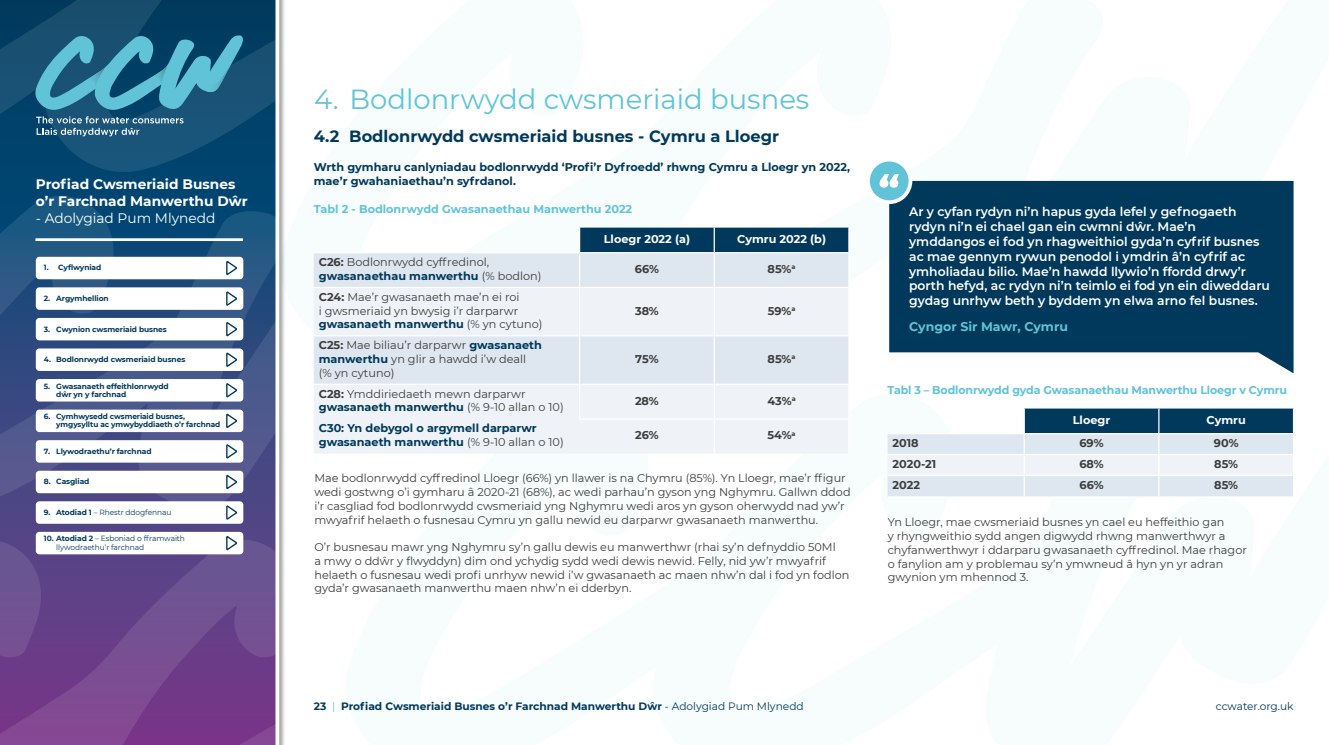
<style>
.page{position:relative;width:1329px;height:745px;background:#fff}
.page>*{position:absolute;margin:0;border:0;box-sizing:border-box;transform-origin:0 0}
.t1{font:27.5px "Montserrat";color:#61c3d7}
.t2{font:700 16.25px "Montserrat";color:#00395b}
.t3{font:700 13.75px/16.5px "Montserrat";color:#fff}
.t4{font:13.75px "Montserrat";color:#fff}
.t5{font:700 12.5px "Montserrat";color:#61c3d7}
.t6{font:600 12.38px/14.9px "Montserrat";color:#fff}
.t7{font:11.25px/13.8px "Montserrat";color:#3c3c3b}
.t8{font:700 11.25px/13.8px "Montserrat";color:#00395b}
.t9{font:700 11.25px "Montserrat";letter-spacing:-.01em;color:#61c3d7}
.t10{font:700 11.25px "Montserrat";color:#3c3c3b}
.t11{font:700 11.25px "Montserrat";color:#fff}
.t12{font:700 10.62px "Montserrat";color:#00395b}
.t13{font:10.62px "Montserrat";letter-spacing:-.01em;color:#00395b}
.t14{font:700 7.5px/8.1px "Montserrat";letter-spacing:-.01em;color:#00395b}
.t15{font:7.5px/8.1px "Montserrat";letter-spacing:-.01em;color:#00395b}
.s1{font-weight:700}
.s2{font-weight:700;color:#00395b}
.s3{font-weight:400;color:#3c3c3b}
.s4{font-weight:400;color:#61c3d7}
.s5{font-weight:400}
</style>
<div class="page">
<div style="left:314px;top:253px;width:534px;height:33px;background:#dee6ef"></div>
<svg style="left:314px;top:288px;width:534px;height:165px;fill:#eff3f7"></svg>
<div style="left:579px;top:227px;width:270px;height:25px;background:#00395b"></div>
<hr style="left:579px;top:253px;width:1px;height:33px;background:#fff">
<hr style="left:714px;top:253px;width:1px;height:33px;background:#fff">
<hr style="left:579px;top:288px;width:1px;height:47px;background:#fff">
<hr style="left:714px;top:288px;width:1px;height:47px;background:#fff">
<hr style="left:314px;top:335px;width:265px;height:1px;background:#fff">
<hr style="left:579px;top:335px;width:135px;height:1px;background:#fff">
<hr style="left:579px;top:336px;width:1px;height:47px;background:#fff">
<hr style="left:714px;top:335px;width:135px;height:1px;background:#fff">
<hr style="left:714px;top:336px;width:1px;height:47px;background:#fff">
<hr style="left:314px;top:383px;width:265px;height:1px;background:#fff">
<hr style="left:579px;top:383px;width:135px;height:1px;background:#fff">
<hr style="left:579px;top:384px;width:1px;height:34px;background:#fff">
<hr style="left:714px;top:383px;width:135px;height:1px;background:#fff">
<hr style="left:714px;top:384px;width:1px;height:34px;background:#fff">
<hr style="left:579px;top:418px;width:135px;height:1px;background:#fff">
<hr style="left:714px;top:418px;width:135px;height:1px;background:#fff">
<hr style="left:714px;top:419px;width:1px;height:34px;background:#fff">
<svg style="left:887px;top:408px;width:407px;height:88px"></svg>
<svg style="left:889px;top:181px;width:404px;height:192px;background:#1a4d6c"></svg>
<div style="left:868px;top:159px;width:42px;height:43px;background:#61c3d7;border-radius:50%"></div>
<div style="left:866px;top:158px;width:46px;height:46px;border:4px solid #fff;border-radius:50%"></div>
<svg style="left:879px;top:174px;width:20px;height:14px"></svg>
<div style="left:0;top:0;width:285px;height:744px;background:#1d1d1b;opacity:.4"></div>
<svg style="left:0;top:172px;width:275px;height:367px;background:#1f487a"></svg>
<svg style="left:0;top:539px;width:275px;height:205px;background:#6e458c"></svg>
<svg style="left:0;top:0;width:275px;height:172px;background:#0b476d"></svg>
<svg style="left:0;top:196px;width:275px;height:316px;background:#315283"></svg>
<hr style="left:35px;top:238px;width:208px;height:3px;background:#fff">
<svg style="left:35px;top:35px;width:210px;height:75px;background:#307b98"></svg>
<img style="left:82px;top:67px;width:23px;height:22px">
<img style="left:148px;top:65px;width:20px;height:19px">
<img style="left:196px;top:62px;width:36px;height:30px">
<svg style="left:36px;top:116px;width:147px;height:20px;background:#437391"></svg>
<svg style="left:275px;top:0;width:4px;height:744px"></svg>
<div style="left:36px;top:256px;width:207px;height:23px;background:#fff;border-radius:4px"></div>
<svg style="left:226px;top:260px;width:11px;height:15px"></svg>
<div style="left:36px;top:287px;width:207px;height:22px;background:#fff;border-radius:4px"></div>
<svg style="left:226px;top:291px;width:11px;height:14px"></svg>
<div style="left:36px;top:318px;width:207px;height:22px;background:#fff;border-radius:4px"></div>
<svg style="left:226px;top:322px;width:11px;height:14px"></svg>
<div style="left:36px;top:348px;width:207px;height:23px;background:#fff;border-radius:4px"></div>
<svg style="left:226px;top:352px;width:11px;height:14px"></svg>
<div style="left:36px;top:379px;width:207px;height:22px;background:#fff;border-radius:4px"></div>
<svg style="left:226px;top:383px;width:11px;height:14px"></svg>
<div style="left:36px;top:409px;width:207px;height:23px;background:#fff;border-radius:4px"></div>
<svg style="left:226px;top:413px;width:11px;height:15px"></svg>
<div style="left:36px;top:440px;width:207px;height:22px;background:#fff;border-radius:4px"></div>
<svg style="left:226px;top:444px;width:11px;height:14px"></svg>
<div style="left:36px;top:470px;width:207px;height:23px;background:#fff;border-radius:4px"></div>
<svg style="left:226px;top:474px;width:11px;height:15px"></svg>
<div style="left:36px;top:501px;width:207px;height:22px;background:#fff;border-radius:4px"></div>
<svg style="left:226px;top:505px;width:11px;height:14px"></svg>
<div style="left:36px;top:531px;width:207px;height:23px;background:#fff;border-radius:4px"></div>
<svg style="left:226px;top:536px;width:11px;height:14px"></svg>
<p class="t3" style="left:36px;top:175px;width:213px">Profiad Cwsmeriaid Busnes o’r Farchnad Manwerthu Dŵr</p>
<p class="t4" style="left:36px;top:208px;width:181px">- Adolygiad Pum Mlynedd</p>
<p class="t14" style="left:44px;top:263px;width:59px">1. Cyflwyniad</p>
<p class="t14" style="left:44px;top:294px;width:66px">2. Argymhellion</p>
<p class="t14" style="left:44px;top:324px;width:125px">3. Cwynion cwsmeriaid busnes</p>
<p class="t14" style="left:44px;top:355px;width:143px">4. Bodlonrwydd cwsmeriaid busnes</p>
<p class="t14" style="left:56px;top:381px;width:114px;text-indent:-12px">5. Gwasanaeth effeithlonrwydd dŵr yn y farchnad</p>
<p class="t14" style="left:56px;top:412px;width:165px;text-indent:-12px">6. Cymhwysedd cwsmeriaid busnes, ymgysylltu ac ymwybyddiaeth o’r farchnad</p>
<p class="t14" style="left:44px;top:446px;width:109px">7. Llywodraethu’r farchnad</p>
<p class="t14" style="left:44px;top:477px;width:47px">8. Casgliad</p>
<p class="t15" style="left:44px;top:507px;width:129px"><span class="s1">9. Atodiad 1</span> – Rhestr ddogfennau</p>
<p class="t15" style="left:56px;top:534px;width:130px;text-indent:-12px"><span class="s1">10. Atodiad 2</span> – Esboniad o fframwaith llywodraethu’r farchnad</p>
<h1 class="t1" style="left:314px;top:80px;width:497px">4. Bodlonrwydd cwsmeriaid busnes</h1>
<h2 class="t2" style="left:314px;top:125px;width:467px">4.2 Bodlonrwydd cwsmeriaid busnes - Cymru a Lloegr</h2>
<p class="t8" style="left:314px;top:159px;width:538px">Wrth gymharu canlyniadau bodlonrwydd ‘Profi’r Dyfroedd’ rhwng Cymru a Lloegr yn 2022, mae’r gwahaniaethau’n syfrdanol.</p>
<p class="t9" style="left:314px;top:201px;width:320px">Tabl 2 - Bodlonrwydd Gwasanaethau Manwerthu 2022</p>
<p class="t11" style="left:604px;top:231px;width:88px">Lloegr 2022 (a)</p>
<p class="t11" style="left:737px;top:231px;width:90px">Cymru 2022 (b)</p>
<p class="t7" style="left:319px;top:255px;width:224px"><span class="s1">C26:</span> Bodlonrwydd cyffredinol, <span class="s2">gwasanaethau manwerthu</span> (% bodlon)</p>
<p class="t10" style="left:635px;top:261px;width:25px">66%</p>
<p class="t10" style="left:767px;top:261px;width:29px">85%<sup>a</sup></p>
<p class="t7" style="left:319px;top:289px;width:225px"><span class="s1">C24:</span> Mae’r gwasanaeth mae’n ei roi<br>i gwsmeriaid yn bwysig i’r darparwr <span class="s2">gwasanaeth manwerthu</span> (% yn cytuno)</p>
<p class="t10" style="left:635px;top:302px;width:25px">38%</p>
<p class="t10" style="left:768px;top:302px;width:29px">59%<sup>a</sup></p>
<p class="t7" style="left:319px;top:338px;width:225px"><span class="s1">C25:</span> Mae biliau’r darparwr <span class="s2">gwasanaeth manwerthu</span> yn glir a hawdd i’w deall (% yn cytuno)</p>
<p class="t10" style="left:635px;top:350px;width:25px">75%</p>
<p class="t10" style="left:767px;top:350px;width:29px">85%<sup>a</sup></p>
<p class="t7" style="left:319px;top:386px;width:246px"><span class="s1">C28:</span> Ymddiriedaeth mewn darparwr <span class="s2">gwasanaeth manwerthu</span> (% 9-10 allan o 10)</p>
<p class="t10" style="left:635px;top:392px;width:25px">28%</p>
<p class="t10" style="left:767px;top:392px;width:30px">43%<sup>a</sup></p>
<p class="t8" style="left:319px;top:420px;width:246px">C30: Yn debygol o argymell darparwr gwasanaeth manwerthu <span class="s3">(% 9-10 allan o 10)</span></p>
<p class="t10" style="left:635px;top:427px;width:25px">26%</p>
<p class="t10" style="left:767px;top:427px;width:30px">54%<sup>a</sup></p>
<p class="t7" style="left:314px;top:470px;width:538px">Mae bodlonrwydd cyffredinol Lloegr (66%) yn llawer is na Chymru (85%). Yn Lloegr, mae’r ffigur wedi gostwng o’i gymharu â 2020-21 (68%), ac wedi parhau’n gyson yng Nghymru. Gallwn ddod i’r casgliad fod bodlonrwydd cwsmeriaid yng Nghymru wedi aros yn gyson oherwydd nad yw’r mwyafrif helaeth o fusnesau Cymru yn gallu newid eu darparwr gwasanaeth manwerthu.</p>
<p class="t7" style="left:314px;top:539px;width:536px">O’r busnesau mawr yng Nghymru sy’n gallu dewis eu manwerthwr (rhai sy’n defnyddio 50Ml<br>a mwy o ddŵr y flwyddyn) dim ond ychydig sydd wedi dewis newid. Felly, nid yw’r mwyafrif helaeth o fusnesau wedi profi unrhyw newid i’w gwasanaeth ac maen nhw’n dal i fod yn fodlon gyda’r gwasanaeth manwerthu maen nhw’n ei dderbyn.</p>
<p class="t6" style="left:909px;top:204px;width:362px">Ar y cyfan rydyn ni’n hapus gyda lefel y gefnogaeth rydyn ni’n ei chael gan ein cwmni dŵr. Mae’n ymddangos ei fod yn rhagweithiol gyda’n cyfrif busnes ac mae gennym rywun penodol i ymdrin â’n cyfrif ac ymholiadau bilio. Mae’n hawdd llywio’n ffordd drwy’r porth hefyd, ac rydyn ni’n teimlo ei fod yn ein diweddaru gydag unrhyw beth y byddem yn elwa arno fel busnes.</p>
<p class="t5" style="left:909px;top:318px;width:160px">Cyngor Sir Mawr, Cymru</p>
<p class="t9" style="left:887px;top:381px;width:401px">Tabl 3 – Bodlonrwydd gyda Gwasanaethau Manwerthu Lloegr v Cymru</p>
<p class="t11" style="left:1073px;top:411px;width:39px">Lloegr</p>
<p class="t11" style="left:1206px;top:411px;width:41px">Cymru</p>
<p class="t10" style="left:892px;top:434px;width:28px">2018</p>
<p class="t10" style="left:1079px;top:434px;width:26px">69%</p>
<p class="t10" style="left:1214px;top:434px;width:26px">90%</p>
<p class="t10" style="left:892px;top:455px;width:45px">2020-21</p>
<p class="t10" style="left:1079px;top:455px;width:26px">68%</p>
<p class="t10" style="left:1214px;top:455px;width:25px">85%</p>
<p class="t10" style="left:892px;top:477px;width:29px">2022</p>
<p class="t10" style="left:1079px;top:477px;width:25px">66%</p>
<p class="t10" style="left:1214px;top:477px;width:25px">85%</p>
<p class="t7" style="left:888px;top:514px;width:361px">Yn Lloegr, mae cwsmeriaid busnes yn cael eu heffeithio gan<br>y rhyngweithio sydd angen digwydd rhwng manwerthwyr a chyfanwerthwyr i ddarparu gwasanaeth cyffredinol. Mae rhagor o fanylion am y problemau sy’n ymwneud â hyn yn yr adran gwynion ym mhennod 3.</p>
<p class="t12" style="left:314px;top:697px;width:491px">23 <span class="s4">|</span> Profiad Cwsmeriaid Busnes o’r Farchnad Manwerthu Dŵr <span class="s5">- Adolygiad Pum Mlynedd</span></p>
<p class="t13" style="left:1216px;top:698px;width:79px">ccwater.org.uk</p>
</div>
